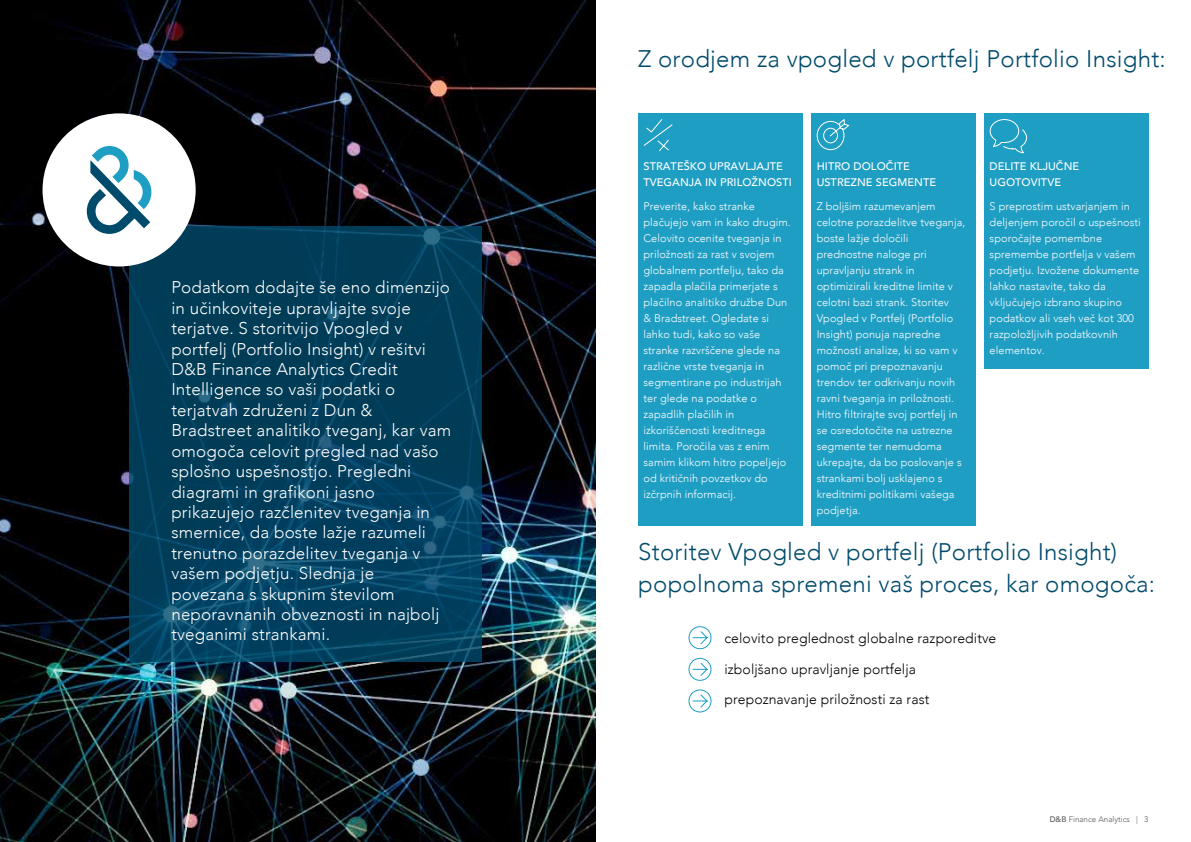
<style>
.page{position:relative;width:1191px;height:842px;background:#fff}
.page>*{position:absolute;margin:0;border:0;box-sizing:border-box;transform-origin:0 0}
.t1{font:300 24px/32px "Avenir";letter-spacing:.01em;color:#004b6c}
.t2{font:300 17px/20.4px "Avenir";letter-spacing:.01em;color:#fff}
.t3{font:300 14px/30.8px "Avenir";letter-spacing:.005em;color:#000}
.t4{font:300 11px/16px "Avenir";letter-spacing:.005em;color:#fff}
.t5{font:500 11px/16px "Avenir";letter-spacing:.005em;color:#fff}
.t6{font:300 8px "Avenir";color:#575756}
.s1{font-weight:500}
</style>
<div class="page">
<img style="left:0;top:0;width:595px;height:842px">
<svg style="left:129px;top:227px;width:352px;height:435px;background:#023f5c"></svg>
<div style="left:43px;top:113px;width:153px;height:153px;background:#fff;border-radius:50%"></div>
<svg style="left:87px;top:146px;width:64px;height:88px"></svg>
<div style="left:638px;top:113px;width:164px;height:413px;background:#1f9ec4"></div>
<div style="left:811px;top:113px;width:164px;height:413px;background:#1f9ec4"></div>
<div style="left:984px;top:113px;width:164px;height:256px;background:#1f9ec4"></div>
<svg style="left:643px;top:119px;width:30px;height:33px"></svg>
<svg style="left:816px;top:119px;width:33px;height:32px"></svg>
<svg style="left:989px;top:119px;width:38px;height:35px"></svg>
<svg style="left:688px;top:626px;width:24px;height:24px"></svg>
<svg style="left:688px;top:689px;width:24px;height:24px"></svg>
<svg style="left:688px;top:657px;width:24px;height:24px"></svg>
<p class="t2" style="left:171px;top:277px;width:281px">Podatkom dodajte še eno dimenzijo in učinkoviteje upravljajte svoje terjatve. S storitvijo Vpogled v portfelj (Portfolio Insight) v rešitvi<br>D&amp;B Finance Analytics Credit<br>Intelligence so vaši podatki o terjatvah združeni z Dun &amp;<br>Bradstreet analitiko tveganj, kar vam omogoča celovit pregled nad vašo splošno uspešnostjo. Pregledni diagrami in grafikoni jasno prikazujejo razčlenitev tveganja in smernice, da boste lažje razumeli trenutno porazdelitev tveganja v vašem podjetju. Slednja je povezana s skupnim številom neporavnanih obveznosti in najbolj tveganimi strankami.</p>
<h1 class="t1" style="left:638px;top:42px;width:529px">Z orodjem za vpogled v portfelj Portfolio Insight:</h1>
<p class="t5" style="left:643px;top:157px;width:150px">STRATEŠKO UPRAVLJAJTE<br>TVEGANJA IN PRILOŽNOSTI</p>
<p class="t4" style="left:643px;top:198px;width:149px">Preverite, kako stranke plačujejo vam in kako drugim.<br>Celovito ocenite tveganja in priložnosti za rast v svojem globalnem portfelju, tako da zapadla plačila primerjate s plačilno analitiko družbe Dun &amp; Bradstreet. Ogledate si lahko tudi, kako so vaše stranke razvrščene glede na različne vrste tveganja in segmentirane po industrijah ter glede na podatke o zapadlih plačilih in izkoriščenosti kreditnega limita. Poročila vas z enim samim klikom hitro popeljejo od kritičnih povzetkov do izčrpnih informacij.</p>
<p class="t5" style="left:816px;top:157px;width:121px">HITRO DOLOČITE<br>USTREZNE SEGMENTE</p>
<p class="t4" style="left:816px;top:199px;width:150px">Z boljšim razumevanjem celotne porazdelitve tveganja, boste lažje določili prednostne naloge pri upravljanju strank in optimizirali kreditne limite v celotni bazi strank. Storitev<br>Vpogled v Portfelj (Portfolio<br>Insight) ponuja napredne možnosti analize, ki so vam v pomoč pri prepoznavanju trendov ter odkrivanju novih ravni tveganja in priložnosti.<br>Hitro filtrirajte svoj portfelj in se osredotočite na ustrezne segmente ter nemudoma ukrepajte, da bo poslovanje s strankami bolj usklajeno s kreditnimi politikami vašega podjetja.</p>
<p class="t5" style="left:989px;top:157px;width:91px">DELITE KLJUČNE<br>UGOTOVITVE</p>
<p class="t4" style="left:989px;top:199px;width:153px">S preprostim ustvarjanjem in deljenjem poročil o uspešnosti sporočajte pomembne spremembe portfelja v vašem podjetju. Izvožene dokumente lahko nastavite, tako da vključujejo izbrano skupino podatkov ali vseh več kot 300 razpoložljivih podatkovnih elementov.</p>
<h1 class="t1" style="left:638px;top:535px;width:518px">Storitev Vpogled v portfelj (Portfolio Insight) popolnoma spremeni vaš proces, kar omogoča:</h1>
<p class="t3" style="left:724px;top:622px;width:273px">celovito preglednost globalne razporeditve izboljšano upravljanje portfelja</p>
<p class="t3" style="left:724px;top:684px;width:206px">prepoznavanje priložnosti za rast</p>
<p class="t6" style="left:1049px;top:815px;width:100px"><span class="s1">D&amp;B</span> Finance Analytics | 3</p>
</div>
